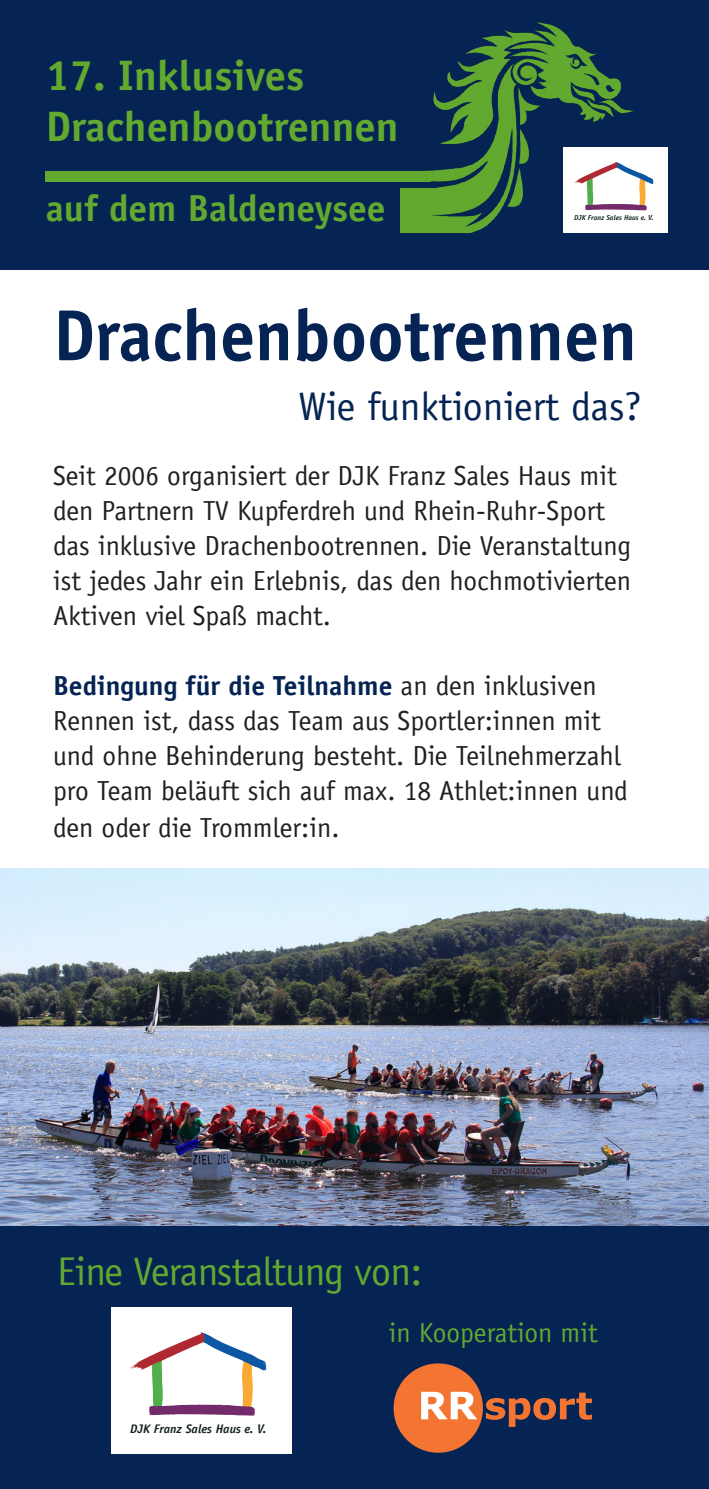
<style>
.page{position:relative;width:709px;height:1489px;background:#fff}
.page>*{position:absolute;margin:0;border:0;box-sizing:border-box;transform-origin:0 0}
.t1{font:700 72.5px "Officina Sans";color:#052453}
.t2{font:700 42.5px "Officina Sans";color:#62a930}
.t3{font:40px "Officina Sans";letter-spacing:-.02em;color:#62a930}
.t4{font:40px "Officina Sans";color:#052453}
.t5{font:700 37.5px "Officina Sans";color:#62a930}
.t6{font:27.5px/35px "Officina Sans";color:#231f20}
.t7{font:27.5px "Officina Sans";color:#62a930}
.t8{font:italic 700 12.5px "Officina Sans";color:#142323}
.t9{font:italic 700 7.25px "Officina Sans";color:#142323}
.s1{font-weight:700;color:#052453}
</style>
<div class="page">
<div style="left:0;top:0;width:709px;height:269px;background:#052453"></div>
<img style="left:0;top:868px;width:709px;height:358px">
<img style="left:0;top:22px;width:633px;height:248px">
<div style="left:0;top:184px;width:399px;height:59px;background:#052453"></div>
<div style="left:45px;top:171px;width:385px;height:11px;background:#62a930"></div>
<div style="left:563px;top:147px;width:105px;height:85px;background:#fff"></div>
<svg style="left:574px;top:162px;width:79px;height:48px"></svg>
<div style="left:0;top:1226px;width:709px;height:262px;background:#052453"></div>
<div style="left:393px;top:1363px;width:90px;height:89px;background:#f37531;border-radius:50%"></div>
<svg style="left:421px;top:1391px;width:56px;height:28px"></svg>
<svg style="left:486px;top:1392px;width:106px;height:34px"></svg>
<div style="left:111px;top:1307px;width:181px;height:146px;background:#fff"></div>
<svg style="left:130px;top:1332px;width:137px;height:83px"></svg>
<p class="t2" style="left:46px;top:49px;width:260px">17. Inklusives</p>
<p class="t2" style="left:46px;top:100px;width:354px">Drachenbootrennen</p>
<p class="t5" style="left:46px;top:185px;width:341px">auf dem Baldeneysee</p>
<p class="t9" style="left:574px;top:213px;width:81px">DJK Franz Sales Haus e. V.</p>
<p class="t1" style="left:53px;top:290px;width:585px">Drachenbootrennen</p>
<p class="t4" style="left:298px;top:382px;width:345px">Wie funktioniert das?</p>
<p class="t6" style="left:53px;top:458px;width:579px">Seit 2006 organisiert der DJK Franz Sales Haus mit den Partnern TV Kupferdreh und Rhein-Ruhr-Sport das inklusive Drachenbootrennen. Die Veranstaltung ist jedes Jahr ein Erlebnis, das den hochmotivierten Aktiven viel Spaß macht.</p>
<p class="t6" style="left:53px;top:668px;width:576px"><span class="s1">Bedingung für die Teilnahme</span> an den inklusiven Rennen ist, dass das Team aus Sportler:innen mit und ohne Behinderung besteht. Die Teilnehmerzahl pro Team beläuft sich auf max. 18 Athlet:innen und den oder die Trommler:in.</p>
<p class="t3" style="left:57px;top:1246px;width:366px">Eine Veranstaltung von:</p>
<p class="t7" style="left:389px;top:1315px;width:210px">in Kooperation mit</p>
<p class="t8" style="left:130px;top:1420px;width:138px">DJK Franz Sales Haus e. V.</p>
</div>
